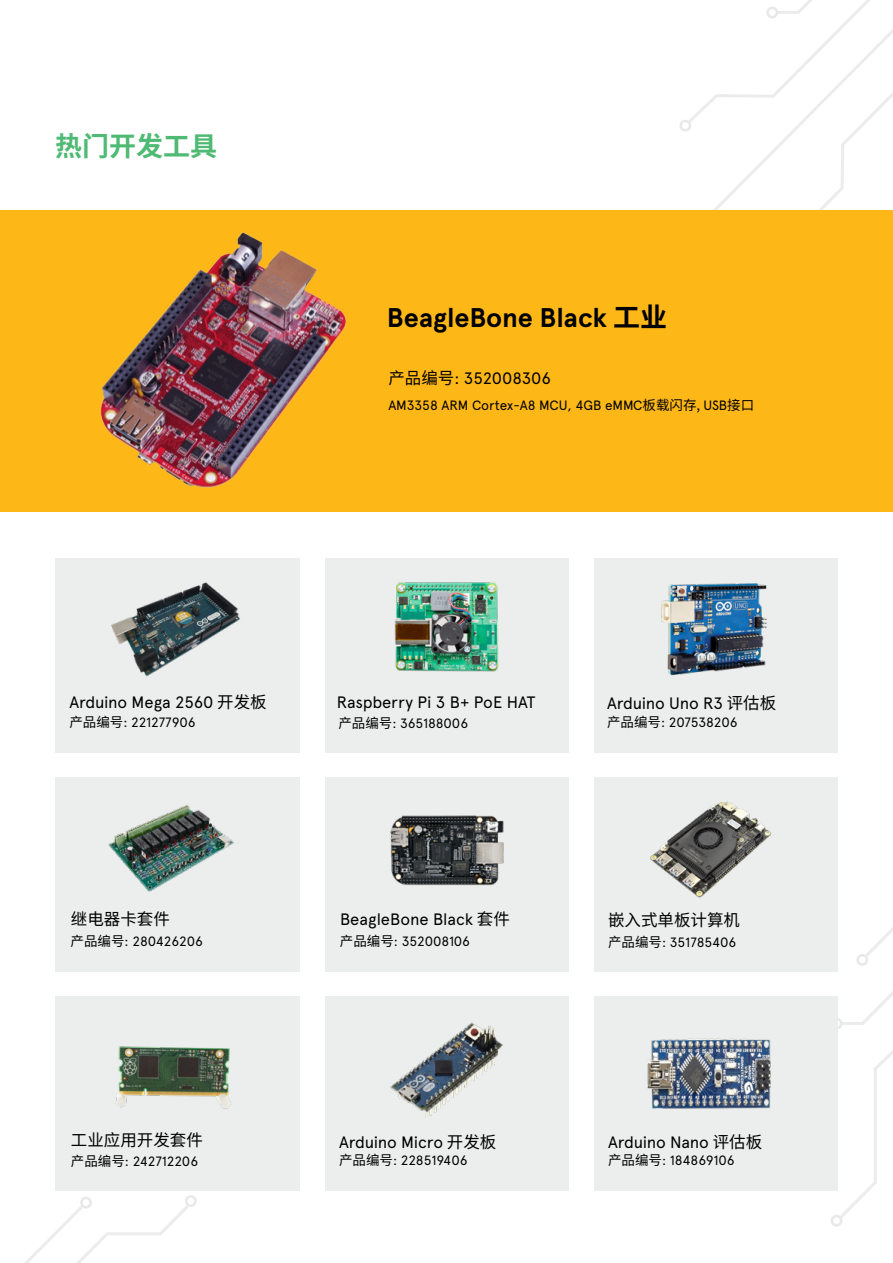
<style>
.page{position:relative;width:893px;height:1263px;background:#fff}
.page>*{position:absolute;margin:0;border:0;box-sizing:border-box;transform-origin:0 0}
.t1{font:700 27px "Apercu Pro";color:#000}
.t2{font:700 27px "Noto Sans CJ Ksc";color:#4fba74}
.t3{font:16.5px "Apercu Pro";letter-spacing:-.01em;color:#000}
.t4{font:16.5px "Noto Sans CJ Ksc";color:#000}
.t5{font:13.5px "Apercu Pro";letter-spacing:-.01em;color:#000}
.s1{font-family:"Noto Sans CJ Ksc"}
</style>
<div class="page">
<svg style="left:856px;top:927px;width:37px;height:39px"></svg>
<svg style="left:830px;top:991px;width:63px;height:235px"></svg>
<svg style="left:679px;top:0;width:214px;height:210px"></svg>
<svg style="left:25px;top:1195px;width:172px;height:68px"></svg>
<div style="left:55px;top:559px;width:245px;height:194px;background:#eceded"></div>
<div style="left:55px;top:778px;width:245px;height:194px;background:#eceded"></div>
<div style="left:325px;top:778px;width:244px;height:194px;background:#eceded"></div>
<div style="left:594px;top:778px;width:244px;height:194px;background:#eceded"></div>
<div style="left:325px;top:559px;width:244px;height:194px;background:#eceded"></div>
<div style="left:594px;top:559px;width:244px;height:194px;background:#eceded"></div>
<div style="left:0;top:210px;width:893px;height:302px;background:#fdb717"></div>
<img style="left:101px;top:232px;width:245px;height:256px">
<img style="left:111px;top:582px;width:129px;height:95px">
<img style="left:108px;top:804px;width:126px;height:88px">
<img style="left:394px;top:582px;width:104px;height:89px">
<img style="left:390px;top:815px;width:114px;height:71px">
<img style="left:661px;top:583px;width:106px;height:93px">
<img style="left:650px;top:801px;width:122px;height:97px">
<div style="left:594px;top:997px;width:244px;height:194px;background:#eceded"></div>
<div style="left:325px;top:997px;width:244px;height:194px;background:#eceded"></div>
<div style="left:55px;top:997px;width:245px;height:194px;background:#eceded"></div>
<img style="left:116px;top:1046px;width:116px;height:63px">
<img style="left:390px;top:1022px;width:113px;height:95px">
<img style="left:647px;top:1038px;width:124px;height:71px">
<h1 class="t2" style="left:55px;top:131px;width:164px">热门开发工具</h1>
<h1 class="t1" style="left:387px;top:297px;width:282px">BeagleBone Black <span class="s1">工业</span></h1>
<p class="t3" style="left:388px;top:366px;width:164px"><span class="s1">产品编号</span>: 352008306</p>
<p class="t5" style="left:388px;top:395px;width:367px">AM3358 ARM Cortex-A8 MCU, 4GB eMMC<span class="s1">板载闪存,</span> USB<span class="s1">接口</span></p>
<p class="t3" style="left:69px;top:690px;width:199px">Arduino Mega 2560 <span class="s1">开发板</span></p>
<p class="t5" style="left:69px;top:712px;width:128px"><span class="s1">产品编号</span>: 221277906</p>
<p class="t3" style="left:337px;top:690px;width:200px">Raspberry Pi 3 B+ PoE HAT</p>
<p class="t5" style="left:338px;top:713px;width:131px"><span class="s1">产品编号</span>: 365188006</p>
<p class="t3" style="left:607px;top:691px;width:171px">Arduino Uno R3 <span class="s1">评估板</span></p>
<p class="t5" style="left:607px;top:712px;width:132px"><span class="s1">产品编号</span>: 207538206</p>
<p class="t4" style="left:71px;top:910px;width:100px">继电器卡套件</p>
<p class="t5" style="left:71px;top:931px;width:134px"><span class="s1">产品编号</span>: 280426206</p>
<p class="t3" style="left:340px;top:907px;width:171px">BeagleBone Black <span class="s1">套件</span></p>
<p class="t5" style="left:340px;top:931px;width:132px"><span class="s1">产品编号</span>: 352008106</p>
<p class="t4" style="left:608px;top:910px;width:133px">嵌入式单板计算机</p>
<p class="t5" style="left:608px;top:932px;width:130px"><span class="s1">产品编号</span>: 351785406</p>
<p class="t4" style="left:71px;top:1131px;width:133px">工业应用开发套件</p>
<p class="t3" style="left:339px;top:1129px;width:159px">Arduino Micro <span class="s1">开发板</span></p>
<p class="t3" style="left:608px;top:1129px;width:156px">Arduino Nano <span class="s1">评估板</span></p>
<p class="t5" style="left:71px;top:1151px;width:129px"><span class="s1">产品编号</span>: 242712206</p>
<p class="t5" style="left:339px;top:1150px;width:130px"><span class="s1">产品编号</span>: 228519406</p>
<p class="t5" style="left:608px;top:1150px;width:128px"><span class="s1">产品编号</span>: 184869106</p>
</div>
